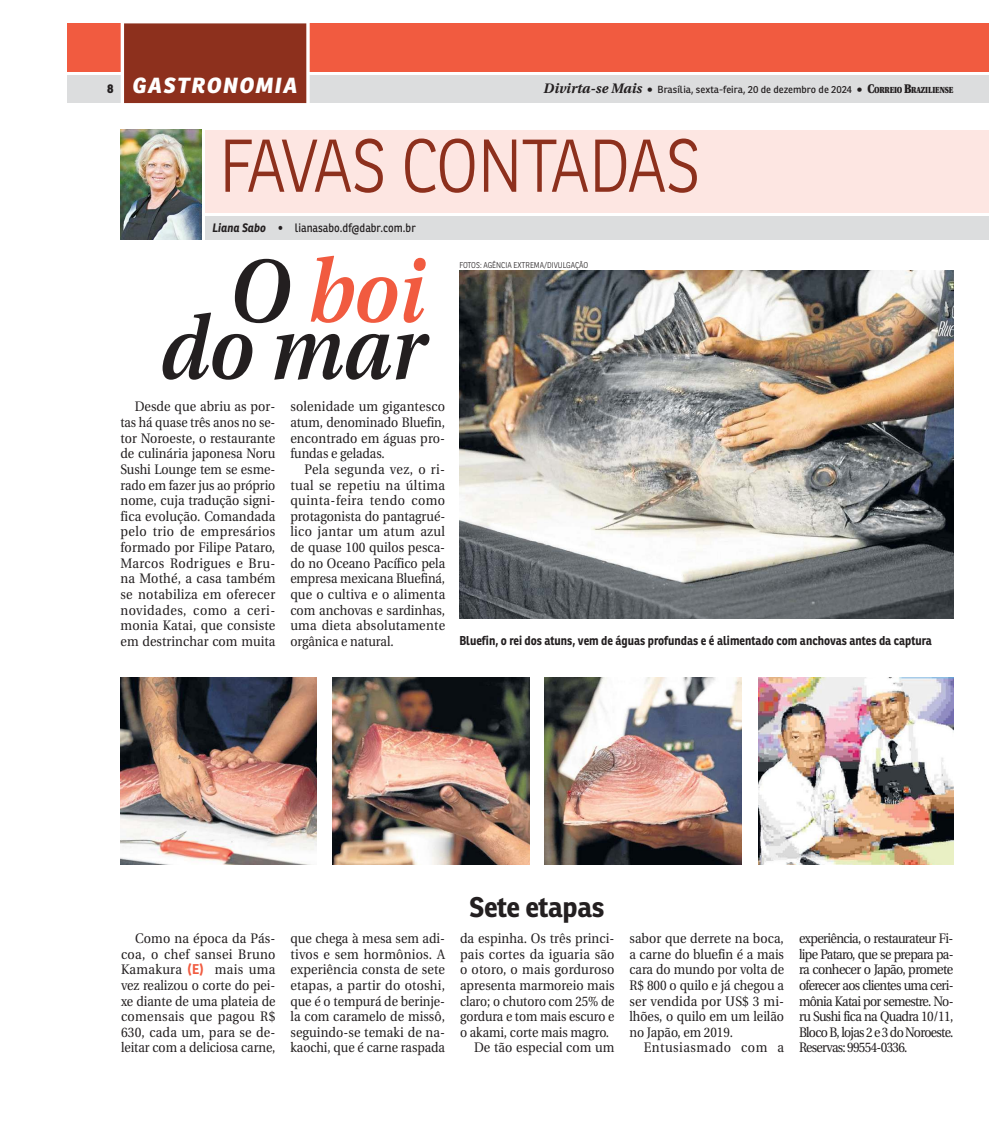
<style>
.page{position:relative;width:989px;height:1124px;background:#fff}
.page>*{position:absolute;margin:0;border:0;box-sizing:border-box;transform-origin:0 0}
.t1{font:italic 600 89px "Utopia";color:#231f20;scale:.9 1}
.t2{font:italic 600 89px "Utopia";color:#f15b40;scale:.9 1}
.t3{font:300 72.5px "Ronnia";letter-spacing:-.03em;color:#8d301d;scale:.9 1}
.t4{font:700 27.5px "Ronnia";letter-spacing:-.015em;color:#231f20}
.t5{font:italic 800 21.25px "Ronnia";letter-spacing:.075em;color:#fff}
.t6{font:13.75px/15.6px "Utopia";letter-spacing:.005em;color:#231f20;text-align:justify;scale:.92 1}
.t7{font:13.75px/15.6px "Utopia";letter-spacing:.005em;color:#231f20;text-align:justify;scale:.91 1}
.t8{font:13.75px "Utopia";letter-spacing:.005em;color:#231f20;scale:.89 1}
.t9{font:13.75px "Utopia";letter-spacing:.005em;color:#231f20;scale:.9 1}
.t10{font:13.75px "Utopia";letter-spacing:.04em;color:#231f20;scale:.92 1}
.t11{font:700 12.5px "Ronnia";color:#231f20;scale:.9 1}
.t12{font:11.88px "Ronnia";color:#231f20;scale:.9 1}
.t13{font:10px "Ronnia";letter-spacing:.005em;color:#231f20}
.t14{font:300 8.12px "Ronnia";color:#231f20;scale:.9 1}
.s1{font-style:normal;font-size:12.5px;color:#231f20}
.s2{font-family:"Utopia";font-weight:700;font-style:italic;font-size:13.75px}
.s3{font-family:"Utopia";font-weight:900;font-size:12.5px}
.s4{font-family:"Utopia";font-weight:900;font-size:8.75px}
.s5{font-weight:700;font-style:italic}
.s6{font-family:"Utopia";font-weight:900}
.s7{color:#231f20}
.s8{font-family:"Ronnia";font-weight:700;color:#f15b40}
</style>
<div class="page">
<div style="left:68px;top:75px;width:920px;height:28px;background:#dcddde"></div>
<div style="left:68px;top:23px;width:920px;height:49px;background:#f15b40"></div>
<div style="left:121px;top:23px;width:189px;height:81px;background:linear-gradient(to bottom,#fff,#fff)"></div>
<div style="left:124px;top:23px;width:182px;height:80px;background:#8d301d"></div>
<img style="left:120px;top:130px;width:82px;height:109px">
<div style="left:205px;top:130px;width:784px;height:82px;background:#fde6e2"></div>
<div style="left:205px;top:216px;width:784px;height:23px;background:#dcddde"></div>
<img style="left:459px;top:271px;width:494px;height:347px">
<img style="left:120px;top:677px;width:197px;height:187px">
<img style="left:332px;top:677px;width:198px;height:187px">
<img style="left:544px;top:677px;width:197px;height:187px">
<img style="left:758px;top:677px;width:195px;height:187px">
<h3 class="t5" style="left:107px;top:77px;width:192px"><span class="s1">8</span> GASTRONOMIA</h3>
<p class="t13" style="left:543px;top:85px;width:411px"><span class="s2">Divirta-se Mais</span> <span class="s3">•</span> Brasília, sexta-feira, 20 de dezembro de 2024 <span class="s3">• C</span><span class="s4">ORREIO</span> <span class="s3">B</span><span class="s4">RAZILIENSE</span></p>
<h2 class="t3" style="left:219px;top:128px;width:537px">FAVAS CONTADAS</h2>
<p class="t12" style="left:212px;top:223px;width:228px"><span class="s5">Liana Sabo</span> <span class="s6">•฀฀</span> lianasabo.df@dabr.com.br</p>
<h1 class="t2" style="left:229px;top:239px;width:218px"><span class="s7">O</span> boi</h1>
<h1 class="t1" style="left:160px;top:296px;width:296px">do mar</h1>
<p class="t6" style="left:120px;top:400px;width:170px;text-indent:14px">Desde que abriu as por&shy;tas há quase três anos no se&shy;tor Noroeste, o restaurante de culinária japonesa Noru Sushi Lounge tem se esme&shy;rado em fazer jus ao próprio nome, cuja tradução signi&shy;fica evolução. Comandada pelo trio de empresários formado por Filipe Pataro, Marcos Rodrigues e Bru&shy;na Mothé, a casa também se notabiliza em oferecer novidades, como a ceri&shy;monia Katai, que consiste em destrinchar com muita</p>
<p class="t6" style="left:290px;top:400px;width:170px">solenidade um gigantesco atum, denominado Bluefin, encontrado em águas pro&shy;fundas e geladas.</p>
<p class="t6" style="left:290px;top:462px;width:170px;text-indent:14px">Pela segunda vez, o ri&shy;tual se repetiu na última quinta-feira tendo como protagonista do pantagrué&shy;lico jantar um atum azul de quase 100 quilos pesca&shy;do no Oceano Pacífico pela empresa mexicana Bluefiná, que o cultiva e o alimenta com anchovas e sardinhas, uma dieta absolutamente orgânica e natural.</p>
<p class="t14" style="left:459px;top:261px;width:145px">FOTOS: AGÊNCIA EXTREMA/DIVULGAÇÃO</p>
<p class="t11" style="left:459px;top:635px;width:526px">Bluefin, o rei dos atuns, vem de águas profundas e é alimentado com anchovas antes da captura</p>
<h3 class="t4" style="left:469px;top:895px;width:136px">Sete etapas</h3>
<p class="t6" style="left:121px;top:931px;width:169px;text-indent:14px">Como na época da Pás&shy;coa, o chef sansei Bruno Kamakura <span class="s8">(E)</span> mais uma vez realizou o corte do pei&shy;xe diante de uma plateia de comensais que pagou R$ 630, cada um, para se de&shy;leitar com a deliciosa carne,</p>
<p class="t7" style="left:290px;top:931px;width:171px">que chega à mesa sem adi&shy;tivos e sem hormônios. A experiência consta de sete etapas, a partir do otoshi, que é o tempurá de berinje&shy;la com caramelo de missô, seguindo-se temaki de na&shy;kaochi, que é carne raspada</p>
<p class="t7" style="left:460px;top:931px;width:171px">da espinha. Os três princi-</p>
<p class="t6" style="left:460px;top:947px;width:169px">pais cortes da iguaria são</p>
<p class="t6" style="left:460px;top:962px;width:169px">o otoro, o mais gorduroso</p>
<p class="t7" style="left:460px;top:978px;width:171px">apresenta marmoreio mais</p>
<p class="t8" style="left:460px;top:995px;width:175px">claro; o chutoro com 25% de</p>
<p class="t8" style="left:460px;top:1010px;width:175px">gordura e tom mais escuro e</p>
<p class="t9" style="left:460px;top:1026px;width:167px">o akami, corte mais magro.</p>
<p class="t7" style="left:474px;top:1040px;width:156px">De tão especial com um</p>
<p class="t7" style="left:629px;top:931px;width:171px">sabor que derrete na boca, a carne do bluefin é a mais cara do mundo por volta de R$ 800 o quilo e já chegou a ser vendida por US$ 3 mi&shy;lhões, o quilo em um leilão no Japão, em 2019.</p>
<p class="t10" style="left:643px;top:1041px;width:154px">Entusiasmado com a</p>
<p class="t7" style="left:799px;top:931px;width:171px">experiência, o restaurateur Fi&shy;lipe Pataro, que se prepara pa&shy;ra conhecer o Japão, promete oferecer aos clientes uma ceri&shy;mônia Katai por semestre. No&shy;ru Sushi fica na Quadra 10/11, Bloco B, lojas 2 e 3 do Noroeste.<br>Reservas: 99554-0336.</p>
</div>
